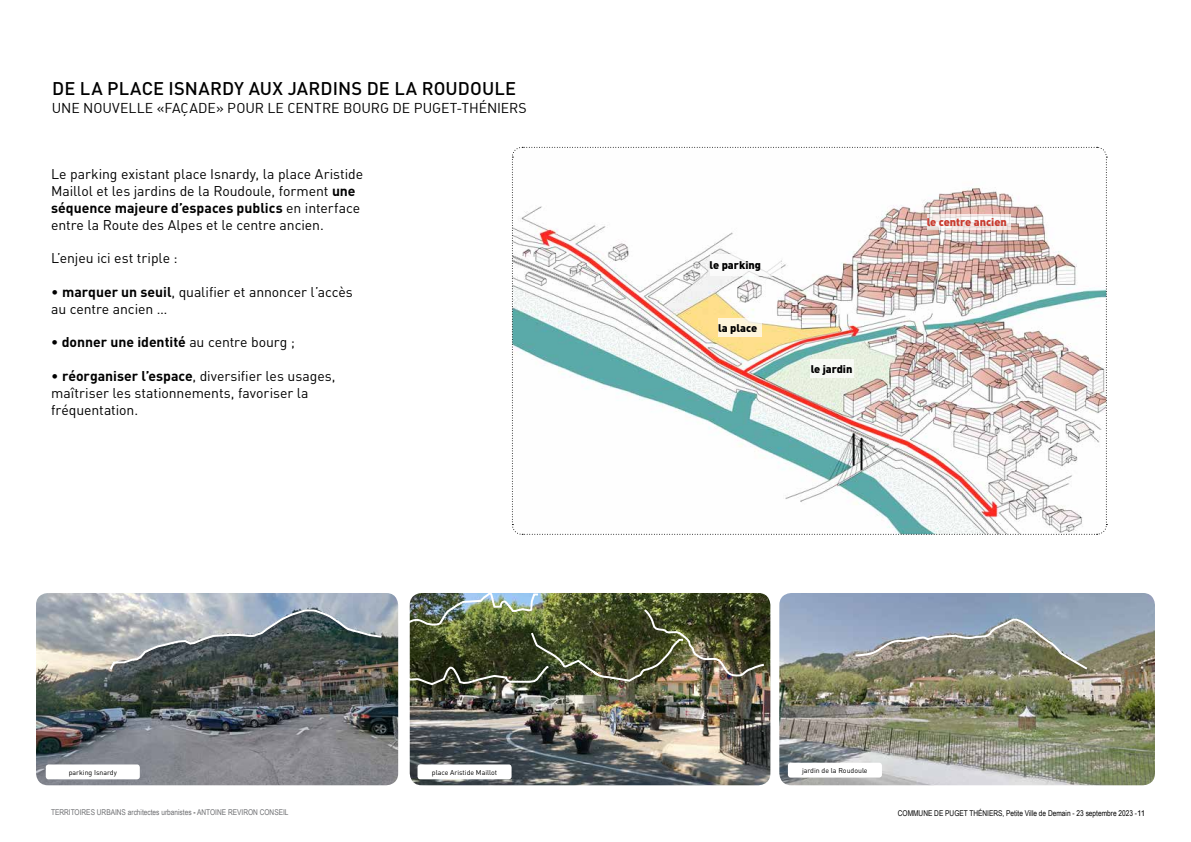
<style>
.page{position:relative;width:1191px;height:842px;background:#fff}
.page>*{position:absolute;margin:0;border:0;box-sizing:border-box;transform-origin:0 0}
.t1{font:500 18.2px "DIN Pro";letter-spacing:.005em;color:#000}
.t2{font:14px/16.8px "DIN Pro";letter-spacing:-.005em;color:#000}
.t3{font:14px "DIN Alternate";letter-spacing:-.005em;color:#000}
.t4{font:700 14px "DIN Pro";color:#000}
.t5{font:900 11px "DIN Pro";color:#000}
.t6{font:900 11px "DIN Pro";color:#c9392d}
.t7{font:8px "Arial Narrow";color:#6d6e71}
.t8{font:8px "Arial Narrow";color:#000}
.t9{font:7px "DIN Pro";color:#000}
.s1{font-weight:700}
.s2{font-weight:500}
.s3{font-weight:400}
.s4{color:#000}
.s5{font-family:"Arial"}
</style>
<div class="page">
<img style="left:410px;top:595px;width:360px;height:190px">
<img style="left:36px;top:593px;width:362px;height:192px">
<img style="left:409px;top:593px;width:357px;height:94px">
<img style="left:779px;top:593px;width:376px;height:192px">
<svg style="left:512px;top:147px;width:595px;height:388px"></svg>
<div style="left:417px;top:764px;width:94px;height:15px;background:#fff;border-radius:3px"></div>
<div style="left:46px;top:764px;width:94px;height:15px;background:#fff;border-radius:3px"></div>
<svg style="left:926px;top:214px;width:84px;height:16px"></svg>
<div style="left:810px;top:360px;width:44px;height:18px;background:#f7faf5"></div>
<svg style="left:718px;top:318px;width:43px;height:18px"></svg>
<div style="left:709px;top:254px;width:71px;height:22px;background:#fff"></div>
<svg style="left:853px;top:618px;width:235px;height:53px;background:#8e9391"></svg>
<div style="left:788px;top:763px;width:94px;height:14px;background:#fff;border-radius:3px"></div>
<svg style="left:108px;top:607px;width:276px;height:65px;background:#747d7e"></svg>
<h1 class="t1" style="left:52px;top:76px;width:465px">DE LA PLACE ISNARDY AUX JARDINS DE LA ROUDOULE</h1>
<p class="t3" style="left:52px;top:99px;width:476px">UNE NOUVELLE «FAÇADE» POUR LE CENTRE BOURG DE PUGET-THÉNIERS</p>
<p class="t2" style="left:51px;top:165px;width:313px">Le parking existant place Isnardy, la place Aristide Maillol et les jardins de la Roudoule, forment <span class="s1">une séquence majeure d’espaces publics</span> en interface entre la Route des Alpes et le centre ancien.</p>
<p class="t2" style="left:51px;top:249px;width:128px">L’enjeu ici est triple :</p>
<p class="t2" style="left:51px;top:283px;width:303px">• <span class="s1">marquer un seuil</span>, qualifier et annoncer l’accès au centre ancien …</p>
<p class="t4" style="left:51px;top:333px;width:245px"><span class="s2">•</span> donner une identité <span class="s3">au centre bourg ;</span></p>
<p class="t2" style="left:51px;top:367px;width:286px">• <span class="s1">réorganiser l’espace</span>, diversifier les usages, maîtriser les stationnements, favoriser la fréquentation.</p>
<p class="t9" style="left:69px;top:767px;width:50px">parking Isnardy</p>
<p class="t9" style="left:432px;top:767px;width:67px">place Aristide Maillot</p>
<p class="t5" style="left:709px;top:258px;width:53px">le parking</p>
<p class="t5" style="left:718px;top:320px;width:41px">la place</p>
<p class="t5" style="left:810px;top:362px;width:43px">le jardin</p>
<p class="t6" style="left:926px;top:215px;width:82px">le centre ancien</p>
<p class="t9" style="left:802px;top:765px;width:67px">jardin de la Roudoule</p>
<p class="t7" style="left:51px;top:807px;width:14px">TERRIT</p>
<p class="t7" style="left:75px;top:807px;width:215px">OIRES URBAINS architectes urbanistes <span class="s4">-</span> Antoine Reviron Conseil</p>
<p class="t8" style="left:898px;top:807px;width:249px">COMMUNE DE puget théniers, Petite Ville de Demain - 23 septembre 2023 -<span class="s5">11</span></p>
</div>
